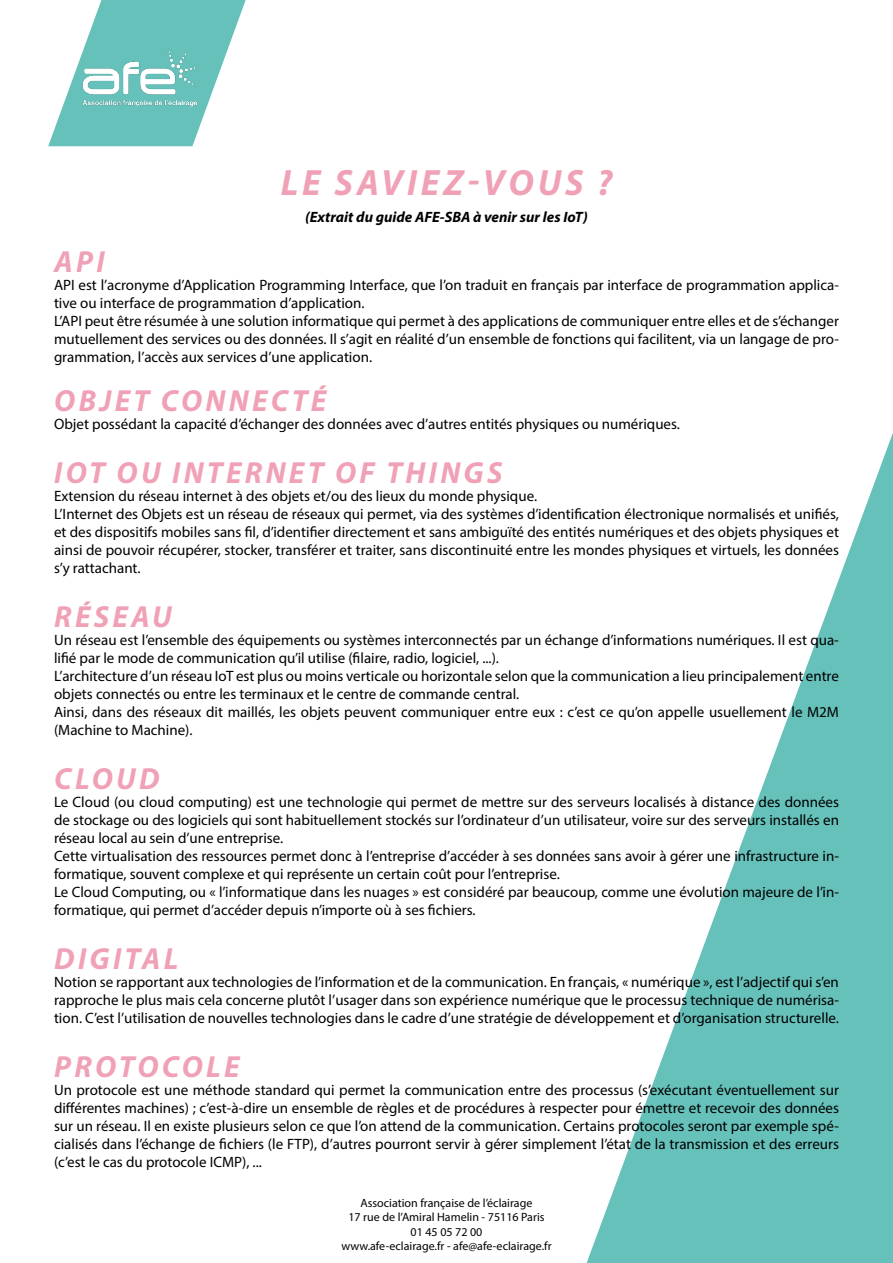
<style>
.page{position:relative;width:893px;height:1263px;background:#fff}
.page>*{position:absolute;margin:0;border:0;box-sizing:border-box;transform-origin:0 0}
.t1{font:italic 700 36.75px "Myriad Pro";letter-spacing:.11em;color:#f0a1b6}
.t2{font:italic 700 30.6px "Myriad Pro";letter-spacing:.11em;color:#f0a1b6}
.t3{font:15px/18px "Myriad Pro";color:#000}
.t4{font:italic 700 15px "Myriad Pro";color:#000}
.t5{font:12px/14.4px "Myriad Pro";color:#020203;text-align:center}
</style>
<div class="page">
<svg style="left:586px;top:433px;width:307px;height:830px"></svg>
<svg style="left:48px;top:0;width:198px;height:146px"></svg>
<img style="left:74px;top:44px;width:133px;height:67px">
<h1 class="t1" style="left:281px;top:159px;width:333px">LE SAVIEZ-VOUS ?</h1>
<p class="t4" style="left:305px;top:207px;width:284px">(Extrait du guide AFE-SBA à venir sur les IoT)</p>
<h2 class="t2" style="left:54px;top:241px;width:52px">API</h2>
<p class="t3" style="left:54px;top:275px;width:786px">API est l’acronyme d’Application Programming Interface, que l’on traduit en français par interface de programmation applica&shy;tive ou interface de programmation d’application.<br>L’API peut être résumée à une solution informatique qui permet à des applications de communiquer entre elles et de s’échanger mutuellement des services ou des données. Il s’agit en réalité d’un ensemble de fonctions qui facilitent, via un langage de pro&shy;grammation, l’accès aux services d’une application.</p>
<h2 class="t2" style="left:54px;top:381px;width:274px">OBJET CONNECTÉ</h2>
<p class="t3" style="left:54px;top:415px;width:627px">Objet possédant la capacité d’échanger des données avec d’autres entités physiques ou numériques.</p>
<h2 class="t2" style="left:54px;top:453px;width:450px">IOT OU INTERNET OF THINGS</h2>
<p class="t3" style="left:54px;top:487px;width:786px">Extension du réseau internet à des objets et/ou des lieux du monde physique.<br>L’Internet des Objets est un réseau de réseaux qui permet, via des systèmes d’identification électronique normalisés et unifiés, et des dispositifs mobiles sans fil, d’identifier directement et sans ambiguïté des entités numériques et des objets physiques et ainsi de pouvoir récupérer, stocker, transférer et traiter, sans discontinuité entre les mondes physiques et virtuels, les données s’y rattachant.</p>
<h2 class="t2" style="left:54px;top:597px;width:119px">RÉSEAU</h2>
<p class="t3" style="left:54px;top:631px;width:786px">Un réseau est l’ensemble des équipements ou systèmes interconnectés par un échange d’informations numériques. Il est qua&shy;lifié par le mode de communication qu’il utilise (filaire, radio, logiciel, ...).<br>L’architecture d’un réseau IoT est plus ou moins verticale ou horizontale selon que la communication a lieu principalement entre objets connectés ou entre les terminaux et le centre de commande central.<br>Ainsi, dans des réseaux dit maillés, les objets peuvent communiquer entre eux : c’est ce qu’on appelle usuellement le M2M (Machine to Machine).</p>
<h2 class="t2" style="left:54px;top:759px;width:107px">CLOUD</h2>
<p class="t3" style="left:54px;top:793px;width:787px">Le Cloud (ou cloud computing) est une technologie qui permet de mettre sur des serveurs localisés à distance des données de stockage ou des logiciels qui sont habituellement stockés sur l’ordinateur d’un utilisateur, voire sur des serveurs installés en réseau local au sein d’une entreprise.<br>Cette virtualisation des ressources permet donc à l’entreprise d’accéder à ses données sans avoir à gérer une infrastructure in&shy;formatique, souvent complexe et qui représente un certain coût pour l’entreprise.<br>Le Cloud Computing, ou « l’informatique dans les nuages » est considéré par beaucoup, comme une évolution majeure de l’in&shy;formatique, qui permet d’accéder depuis n’importe où à ses fichiers.</p>
<h2 class="t2" style="left:54px;top:939px;width:125px">DIGITAL</h2>
<p class="t3" style="left:54px;top:973px;width:787px;text-align:justify">Notion se rapportant aux technologies de l’information et de la communication. En français, « numérique », est l’adjectif qui s’en rapproche le plus mais cela concerne plutôt l’usager dans son expérience numérique que le processus technique de numérisa&shy;tion. C’est l’utilisation de nouvelles technologies dans le cadre d’une stratégie de développement et d’organisation structurelle.</p>
<h2 class="t2" style="left:54px;top:1047px;width:187px">PROTOCOLE</h2>
<p class="t3" style="left:54px;top:1081px;width:786px;text-align:justify">Un protocole est une méthode standard qui permet la communication entre des processus (s’exécutant éventuellement sur différentes machines) ; c’est-à-dire un ensemble de règles et de procédures à respecter pour émettre et recevoir des données sur un réseau. Il en existe plusieurs selon ce que l’on attend de la communication. Certains protocoles seront par exemple spé&shy;cialisés dans l’échange de fichiers (le FTP), d’autres pourront servir à gérer simplement l’état de la transmission et des erreurs (c’est le cas du protocole ICMP), ...</p>
<p class="t5" style="left:341px;top:1195px;width:212px">Association française de l’éclairage<br>17 rue de l’Amiral Hamelin - 75116 Paris 01 45 05 72 00<br>www.afe-eclairage.fr - afe@afe-eclairage.fr</p>
</div>
